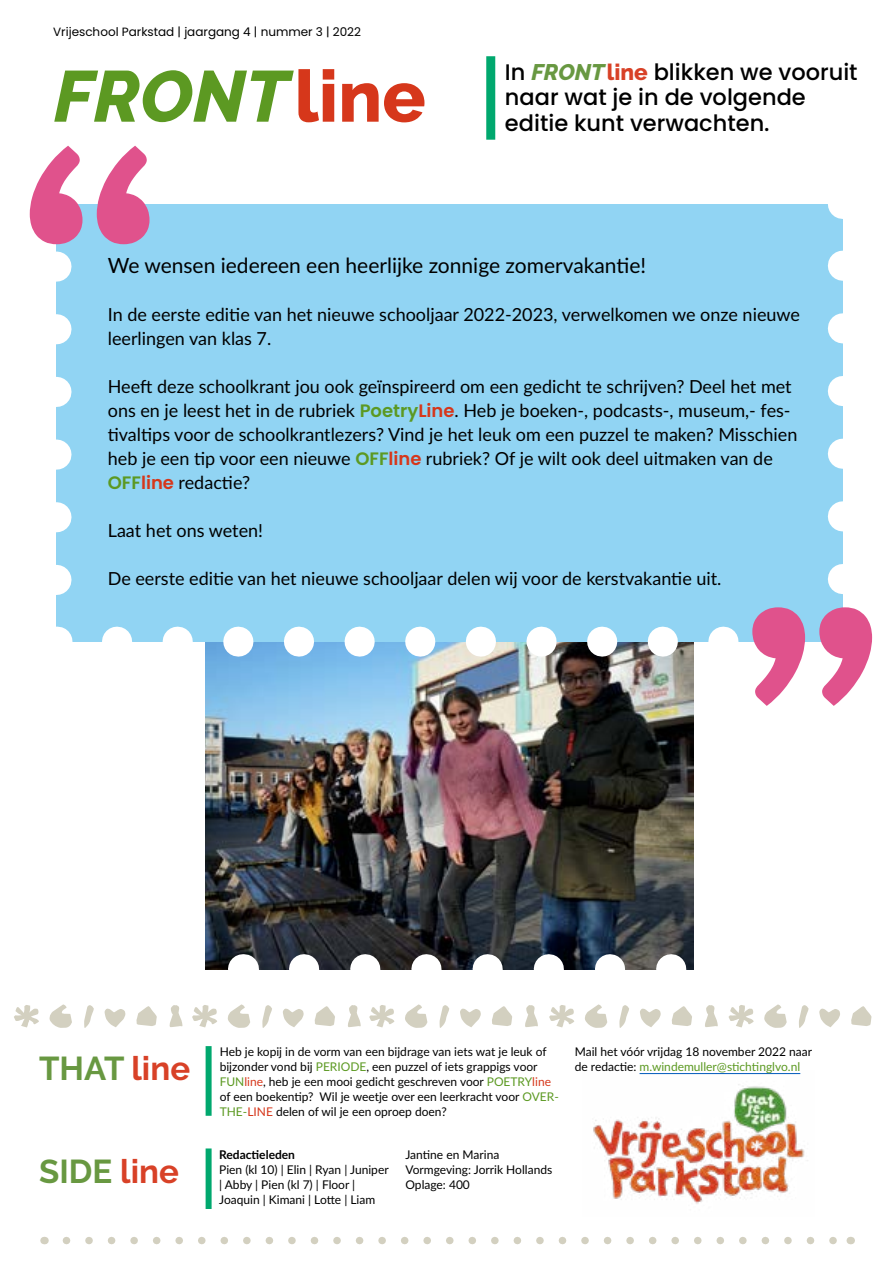
<style>
.page{position:relative;width:893px;height:1263px;background:#fff}
.page>*{position:absolute;margin:0;border:0;box-sizing:border-box;transform-origin:0 0}
.t1{font:italic 800 72px "Raleway";color:#5c9922}
.t2{font:700 33px "Raleway";color:#689841}
.t3{font:500 22.5px/25.5px "Poppins";color:#000}
.t4{font:21px "Lato";color:#000}
.t5{font:18px/24px "Lato";color:#000}
.t6{font:12px/15px "Lato";color:#000}
.t7{font:12px "Poppins";color:#000}
.t8{font:700 12px "Lato";color:#000}
.s1{font-style:normal;color:#d6371b}
.s2{font-family:"Raleway";font-weight:800;font-style:italic;color:#689841}
.s3{font-family:"Raleway";font-weight:800;color:#d84127}
.s4{font-family:"Poppins";font-weight:600;color:#5c9922}
.s5{font-family:"Poppins";font-weight:600;color:#d6371b}
.s6{color:#d84127}
.s7{color:#5c9922}
.s8{color:#d6371b}
</style>
<div class="page">
<svg style="left:14px;top:1004px;width:168px;height:24px"></svg>
<svg style="left:192px;top:1004px;width:169px;height:24px"></svg>
<svg style="left:369px;top:1004px;width:169px;height:24px"></svg>
<svg style="left:549px;top:1004px;width:169px;height:24px"></svg>
<svg style="left:728px;top:1004px;width:144px;height:24px"></svg>
<svg style="left:66px;top:1237px;width:771px;height:7px"></svg>
<img style="left:206px;top:706px;width:487px;height:263px">
<img style="left:593px;top:1073px;width:215px;height:131px">
<div style="left:57px;top:204px;width:786px;height:438px;background:#91d4f3"></div>
<svg style="left:56px;top:266px;width:16px;height:344px"></svg>
<svg style="left:828px;top:250px;width:15px;height:329px"></svg>
<hr style="left:57px;top:627px;width:1px;height:30px;background:#fff">
<svg style="left:304px;top:954px;width:390px;height:16px"></svg>
<hr style="left:243px;top:954px;width:1px;height:30px;background:#fff">
<div style="left:486px;top:56px;width:9px;height:84px;background:#00a86e"></div>
<div style="left:206px;top:1046px;width:6px;height:70px;background:#00a86e"></div>
<div style="left:206px;top:1148px;width:6px;height:61px;background:#00a86e"></div>
<img style="left:117px;top:607px;width:689px;height:99px">
<svg style="left:819px;top:607px;width:53px;height:99px"></svg>
<svg style="left:97px;top:146px;width:52px;height:98px"></svg>
<svg style="left:30px;top:146px;width:52px;height:98px"></svg>
<p class="t7" style="left:53px;top:25px;width:309px">Vrijeschool Parkstad | jaargang 4 | nummer 3 | 2022</p>
<h1 class="t1" style="left:54px;top:55px;width:373px">FRONT<span class="s1">line</span></h1>
<p class="t3" style="left:505px;top:59px;width:354px">In <span class="s2">FRONT</span><span class="s3">line</span> blikken we vooruit naar wat je in de volgende</p>
<p class="t3" style="left:505px;top:110px;width:266px">editie kunt verwachten.</p>
<p class="t4" style="left:108px;top:250px;width:540px">We wensen iedereen een heerlijke zonnige zomervakantie!</p>
<p class="t5" style="left:108px;top:301px;width:694px">In de eerste editie van het nieuwe schooljaar 2022-2023, verwelkomen we onze nieuwe leerlingen van klas 7.</p>
<p class="t5" style="left:108px;top:373px;width:691px">Heeft deze schoolkrant jou ook geïnspireerd om een gedicht te schrijven? Deel het met ons en je leest het in de rubriek <span class="s4">Poetry</span><span class="s5">Line</span>. Heb je boeken-, podcasts-, museum,- fes&shy;tivaltips voor de schoolkrantlezers? Vind je het leuk om een puzzel te maken? Misschien heb je een tip voor een nieuwe <span class="s4">OFF</span><span class="s5">line</span> rubriek? Of je wilt ook deel uitmaken van de <span class="s4">OFF</span><span class="s5">line</span> redactie?</p>
<p class="t5" style="left:108px;top:517px;width:157px">Laat het ons weten!</p>
<p class="t5" style="left:108px;top:565px;width:615px">De eerste editie van het nieuwe schooljaar delen wij voor de kerstvakantie uit.</p>
<h2 class="t2" style="left:39px;top:1050px;width:152px">THAT <span class="s6">line</span></h2>
<p class="t6" style="left:220px;top:1043px;width:341px">Heb je kopij in de vorm van een bijdrage van iets wat je leuk of bijzonder vond bij <span class="s7">PERIODE</span>, een puzzel of iets grappigs voor <span class="s7">FUN</span><span class="s8">line</span>, heb je een mooi gedicht geschreven voor <span class="s7">POETRY</span><span class="s8">line </span>of een boekentip? Wil je weetje over een leerkracht voor <span class="s7">OVER-THE-</span><span class="s8">LINE</span> delen of wil je een oproep doen?</p>
<p class="t6" style="left:575px;top:1043px;width:239px">Mail het vóór vrijdag 18 november 2022 naar de redactie: <span class="s7">m.windemuller@stichtinglvo.nl</span></p>
<h2 class="t2" style="left:39px;top:1152px;width:141px">SIDE <span class="s6">line</span></h2>
<p class="t8" style="left:219px;top:1145px;width:77px">Redactieleden</p>
<p class="t6" style="left:219px;top:1161px;width:171px">Pien (kl 10) | Elin | Ryan | Juniper | Abby | Pien (kl 7) | Floor |<br>Joaquin | Kimani | Lotte | Liam</p>
<p class="t6" style="left:405px;top:1146px;width:148px">Jantine en Marina<br>Vormgeving: Jorrik Hollands</p>
<p class="t6" style="left:405px;top:1176px;width:66px">Oplage: 400</p>
</div>
